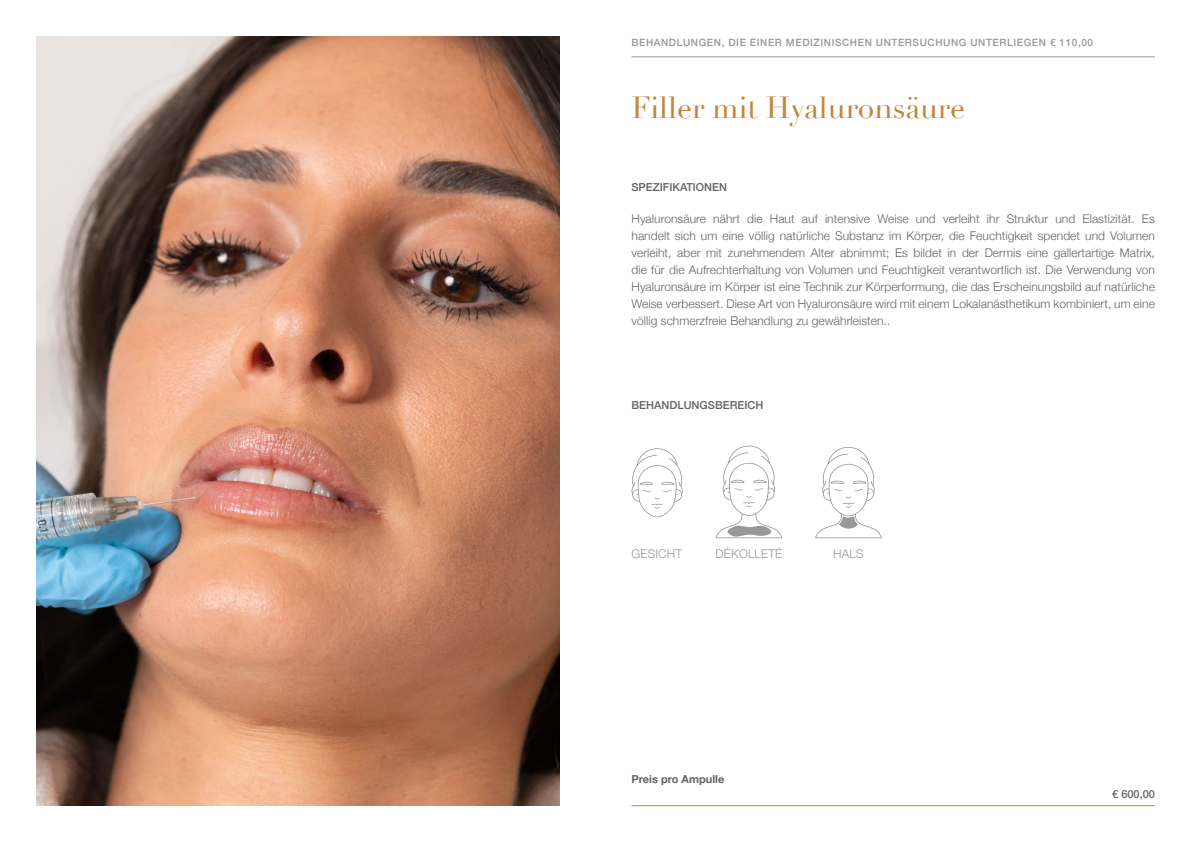
<style>
.page{position:relative;width:1191px;height:842px;background:#fff}
.page>*{position:absolute;margin:0;border:0;box-sizing:border-box;transform-origin:0 0}
.t1{font:30px "Didot";color:#bf873c}
.t2{font:300 12px/17px "Helvetica Neue";letter-spacing:.005em;color:#646363;text-align:justify}
.t3{font:300 12px "Helvetica Neue";letter-spacing:.01em;color:#97989a}
.t4{font:500 11px "Helvetica Neue";color:#646363}
.t5{font:700 11px "Helvetica Neue";color:#646363}
.t6{font:500 10px "Helvetica Neue";letter-spacing:.06em;color:#97989a}
</style>
<div class="page">
<hr style="left:631px;top:57px;width:524px;height:1px;background:#97989a">
<hr style="left:631px;top:805px;width:524px;height:1px;background:#bf873c">
<img style="left:36px;top:36px;width:523px;height:770px">
<svg style="left:631px;top:448px;width:52px;height:69px"></svg>
<svg style="left:715px;top:445px;width:67px;height:93px"></svg>
<svg style="left:815px;top:447px;width:67px;height:91px"></svg>
<p class="t6" style="left:631px;top:34px;width:463px">BEHANDLUNGEN, DIE EINER MEDIZINISCHEN UNTERSUCHUNG UNTERLIEGEN € 110,00</p>
<h1 class="t1" style="left:631px;top:89px;width:335px">Filler mit Hyaluronsäure</h1>
<p class="t4" style="left:631px;top:178px;width:97px">SPEZIFIKATIONEN</p>
<p class="t2" style="left:631px;top:209px;width:525px">Hyaluronsäure nährt die Haut auf intensive Weise und verleiht ihr Struktur und Elastizität. Es handelt sich um eine völlig natürliche Substanz im Körper, die Feuchtigkeit spendet und Volumen verleiht, aber mit zunehmendem Alter abnimmt; Es bildet in der Dermis eine gallertartige Matrix, die für die Aufrechterhaltung von Volumen und Feuchtigkeit verantwortlich ist. Die Verwendung von Hyaluronsäure im Körper ist eine Technik zur Körperformung, die das Erscheinungsbild auf natürliche Weise verbessert. Diese Art von Hyaluronsäure wird mit einem Lokalanästhetikum kombiniert, um eine völlig schmerzfreie Behandlung zu gewährleisten..</p>
<p class="t4" style="left:631px;top:396px;width:133px">BEHANDLUNGSBEREICH</p>
<p class="t3" style="left:631px;top:544px;width:52px">GESICHT</p>
<p class="t3" style="left:715px;top:544px;width:68px">DÉKOLLETÉ</p>
<p class="t3" style="left:833px;top:544px;width:32px">HALS</p>
<p class="t5" style="left:631px;top:770px;width:94px">Preis pro Ampulle</p>
<p class="t4" style="left:1112px;top:785px;width:44px">€ 600,00</p>
</div>
